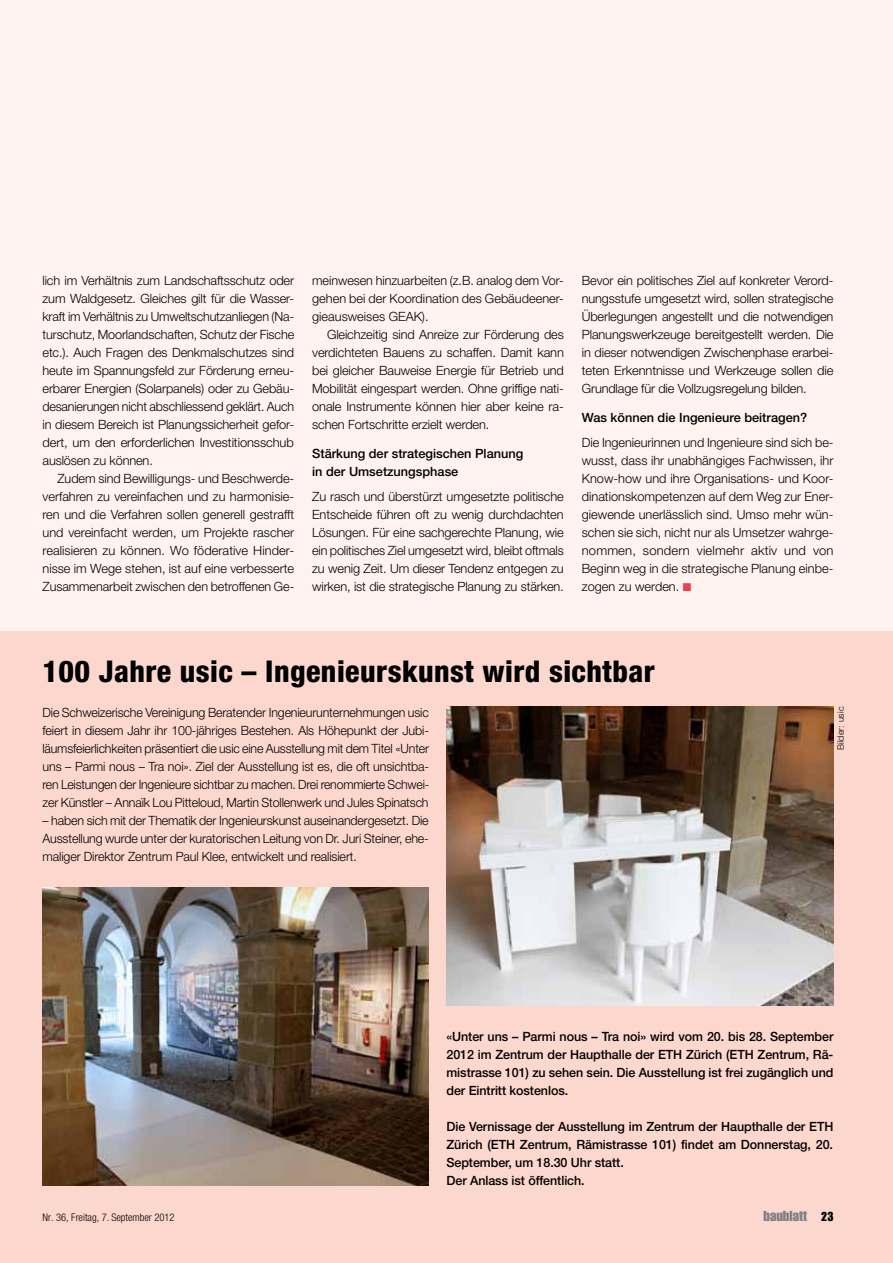
<style>
.page{position:relative;width:893px;height:1263px;background:#fef3ef}
.page>*{position:absolute;margin:0;border:0;box-sizing:border-box;transform-origin:0 0}
.t1{font:800 condensed 30px "Helvetica Neue LT Pro";letter-spacing:.015em;color:#000}
.t2{font:14.25px "Impact LT Std";color:#808285}
.t3{font:300 12.75px/18px "Helvetica Neue LT Pro";letter-spacing:-.01em;color:#000;text-align:justify}
.t4{font:500 12.75px/18px "Helvetica Neue LT Pro";letter-spacing:-.005em;color:#000}
.t5{font:300 condensed 10.5px "Helvetica Neue LT Pro";color:#000}
.t6{font:300 9px "Helvetica Neue LT Pro";letter-spacing:.005em;color:#000}
.s1{color:#ef404a}
.s2{font-size:12.75px;color:#000}
</style>
<div class="page">
<div style="left:0;top:631px;width:893px;height:632px;background:#fcd7cd"></div>
<img style="left:43px;top:887px;width:386px;height:298px">
<img style="left:446px;top:707px;width:387px;height:298px">
<p class="t3" style="left:43px;top:271px;width:253px">lich im Verhältnis zum Landschaftsschutz oder zum Waldgesetz. Gleiches gilt für die Wasser&shy;kraft im Verhältnis zu Umweltschutzanliegen (Na&shy;turschutz, Moorlandschaften, Schutz der Fische etc.). Auch Fragen des Denkmalschutzes sind heute im Spannungsfeld zur Förderung erneu&shy;erbarer Energien (Solarpanels) oder zu Gebäu&shy;desanierungen nicht abschliessend geklärt. Auch in diesem Bereich ist Planungssicherheit gefor&shy;dert, um den erforderlichen Investitionsschub auslösen zu können.</p>
<p class="t3" style="left:43px;top:469px;width:253px;text-indent:15px">Zudem sind Bewilligungs- und Beschwerde&shy;verfahren zu vereinfachen und zu harmonisie&shy;ren und die Verfahren sollen generell gestrafft und vereinfacht werden, um Projekte rascher realisieren zu können. Wo föderative Hinder&shy;nisse im Wege stehen, ist auf eine verbesserte Zusammenarbeit zwischen den betroffenen Ge-</p>
<p class="t3" style="left:312px;top:271px;width:253px">meinwesen hinzuarbeiten (z.B. analog dem Vor&shy;gehen bei der Koordination des Gebäudeener&shy;gieausweises GEAK).</p>
<p class="t3" style="left:312px;top:325px;width:253px;text-indent:15px">Gleichzeitig sind Anreize zur Förderung des verdichteten Bauens zu schaffen. Damit kann bei gleicher Bauweise Energie für Betrieb und Mobilität eingespart werden. Ohne griffige nati&shy;onale Instrumente können hier aber keine ra&shy;schen Fortschritte erzielt werden.</p>
<p class="t4" style="left:312px;top:444px;width:213px">Stärkung der strategischen Planung in der Umsetzungsphase</p>
<p class="t3" style="left:312px;top:487px;width:253px">Zu rasch und überstürzt umgesetzte politische Entscheide führen oft zu wenig durchdachten Lösungen. Für eine sachgerechte Planung, wie ein politisches Ziel umgesetzt wird, bleibt oftmals zu wenig Zeit. Um dieser Tendenz entgegen zu wirken, ist die strategische Planung zu stärken.</p>
<p class="t3" style="left:582px;top:271px;width:253px">Bevor ein politisches Ziel auf konkreter Verord&shy;nungsstufe umgesetzt wird, sollen strategische Überlegungen angestellt und die notwendigen Planungswerkzeuge bereitgestellt werden. Die in dieser notwendigen Zwischenphase erarbei&shy;teten Erkenntnisse und Werkzeuge sollen die Grundlage für die Vollzugsregelung bilden.</p>
<p class="t4" style="left:582px;top:408px;width:227px">Was können die Ingenieure beitragen?</p>
<p class="t3" style="left:582px;top:433px;width:253px">Die Ingenieurinnen und Ingenieure sind sich be&shy;wusst, dass ihr unabhängiges Fachwissen, ihr Know-how und ihre Organisations- und Koor&shy;dinationskompetenzen auf dem Weg zur Ener&shy;giewende unerlässlich sind. Umso mehr wün&shy;schen sie sich, nicht nur als Umsetzer wahrge&shy;nommen, sondern vielmehr aktiv und von Beginn weg in die strategische Planung einbe&shy;zogen zu werden. <span class="s1">■</span></p>
<h1 class="t1" style="left:43px;top:653px;width:614px">100 Jahre usic – Ingenieurskunst wird sichtbar</h1>
<p class="t3" style="left:43px;top:703px;width:388px">Die Schweizerische Vereinigung Beratender Ingenieurunternehmungen usic feiert in diesem Jahr ihr 100-jähriges Bestehen. Als Höhepunkt der Jubi&shy;läumsfeierlichkeiten präsentiert die usic eine Ausstellung mit dem Titel «Unter uns – Parmi nous – Tra noi». Ziel der Ausstellung ist es, die oft unsichtba&shy;ren Leistungen der Ingenieure sichtbar zu machen. Drei renommierte Schwei&shy;zer Künstler – Annaïk Lou Pitteloud, Martin Stollenwerk und Jules Spinatsch</p>
<p class="t3" style="left:43px;top:811px;width:388px">– haben sich mit der Thematik der Ingenieurskunst auseinandergesetzt. Die Ausstellung wurde unter der kuratorischen Leitung von Dr. Juri Steiner, ehe&shy;maliger Direktor Zentrum Paul Klee, entwickelt und realisiert.</p>
<p class="t6" style="left:835px;top:750px;width:45px;rotate:-90deg">Bilder: usic</p>
<p class="t4" style="left:446px;top:1027px;width:388px;text-align:justify">«Unter uns – Parmi nous – Tra noi» wird vom 20. bis 28. September 2012 im Zentrum der Haupthalle der ETH Zürich (ETH Zentrum, Rä&shy;mistrasse 101) zu sehen sein. Die Ausstellung ist frei zugänglich und der Eintritt kostenlos.</p>
<p class="t4" style="left:446px;top:1117px;width:388px">Die Vernissage der Ausstellung im Zentrum der Haupthalle der ETH Zürich (ETH Zentrum, Rämistrasse 101) findet am Donnerstag, 20.<br>September, um 18.30 Uhr statt.<br>Der Anlass ist öffentlich.</p>
<p class="t5" style="left:43px;top:1211px;width:134px">Nr. 36, Freitag, 7. September 2012</p>
<p class="t2" style="left:763px;top:1208px;width:72px">baublatt <span class="s2">23</span></p>
</div>
